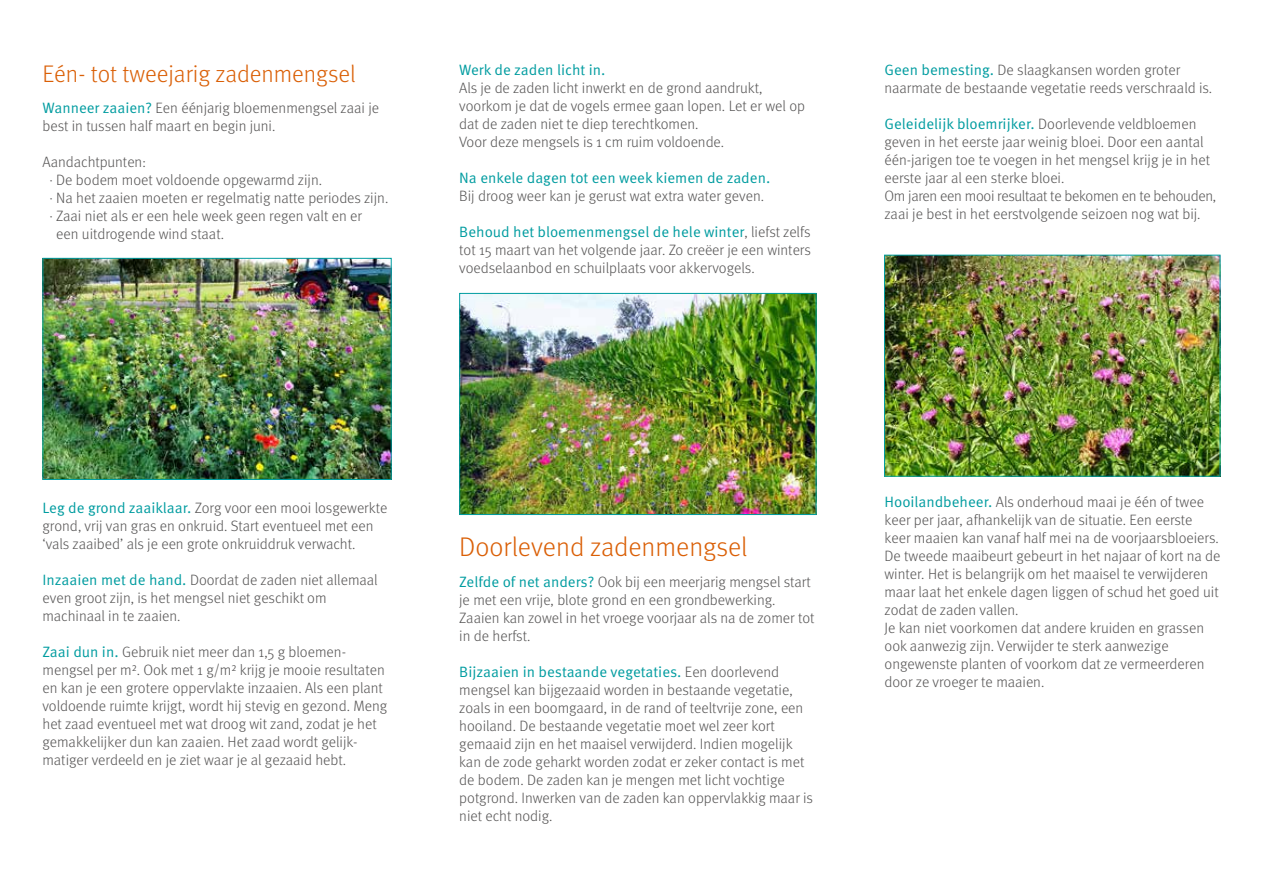
<style>
.page{position:relative;width:1263px;height:893px;background:#fff}
.page>*{position:absolute;margin:0;border:0;box-sizing:border-box;transform-origin:0 0}
.t1{font:300 27px "Meta Pro";color:#da5f06}
.t2{font:300 24px "Meta Pro";color:#da5f06}
.t3{font:300 15px/18px "Meta Pro";color:#555454}
.t4{font:15px "Meta Pro Norm";color:#009ca0}
.s1{font-family:"Meta Pro Norm";font-weight:400;color:#009ca0}
.s2{font-family:"Meta Pro";font-weight:300;color:#555454}
</style>
<div class="page">
<img style="left:45px;top:260px;width:345px;height:218px">
<div style="left:43px;top:258px;width:349px;height:222px;border:1px solid #009ca0"></div>
<img style="left:886px;top:257px;width:332px;height:218px">
<div style="left:884px;top:255px;width:336px;height:222px;border:1px solid #009ca0"></div>
<img style="left:461px;top:295px;width:353px;height:218px">
<div style="left:459px;top:293px;width:357px;height:222px;border:1px solid #009ca0"></div>
<h2 class="t2" style="left:43px;top:56px;width:315px">Eén- tot tweejarig zadenmengsel</h2>
<p class="t3" style="left:43px;top:98px;width:338px"><span class="s1">Wanneer zaaien?</span> Een éénjarig bloemenmengsel zaai je best in tussen half maart en begin juni.</p>
<p class="t3" style="left:43px;top:152px;width:105px">Aandachtpunten:</p>
<p class="t3" style="left:49px;top:170px;width:274px">· De bodem moet voldoende opgewarmd zijn.</p>
<p class="t3" style="left:49px;top:188px;width:340px">· Na het zaaien moeten er regelmatig natte periodes zijn.</p>
<p class="t3" style="left:49px;top:206px;width:314px">· Zaai niet als er een hele week geen regen valt en er</p>
<p class="t3" style="left:56px;top:224px;width:169px">een uitdrogende wind staat.</p>
<p class="t4" style="left:459px;top:59px;width:148px">Werk de zaden licht in.</p>
<p class="t3" style="left:459px;top:78px;width:347px">Als je de zaden licht inwerkt en de grond aandrukt, voorkom je dat de vogels ermee gaan lopen. Let er wel op dat de zaden niet te diep terechtkomen.<br>Voor deze mengsels is 1 cm ruim voldoende.</p>
<p class="t4" style="left:459px;top:167px;width:312px">Na enkele dagen tot een week kiemen de zaden.</p>
<p class="t3" style="left:459px;top:186px;width:306px">Bij droog weer kan je gerust wat extra water geven.</p>
<p class="t4" style="left:459px;top:221px;width:353px">Behoud het bloemenmengsel de hele winter<span class="s2">, liefst zelfs</span></p>
<p class="t3" style="left:459px;top:240px;width:353px">tot 15 maart van het volgende jaar. Zo creëer je een winters voedselaanbod en schuilplaats voor akkervogels.</p>
<p class="t3" style="left:884px;top:60px;width:329px"><span class="s1">Geen bemesting.</span> De slaagkansen worden groter naarmate de bestaande vegetatie reeds verschraald is.</p>
<p class="t4" style="left:884px;top:113px;width:313px">Geleidelijk bloemrijker. <span class="s2">Doorlevende veldbloemen</span></p>
<p class="t3" style="left:884px;top:132px;width:333px">geven in het eerste jaar weinig bloei. Door een aantal één-jarigen toe te voegen in het mengsel krijg je in het eerste jaar al een sterke bloei.<br>Om jaren een mooi resultaat te bekomen en te behouden, zaai je best in het eerstvolgende seizoen nog wat bij.</p>
<p class="t3" style="left:43px;top:498px;width:346px"><span class="s1">Leg de grond zaaiklaar.</span> Zorg voor een mooi losgewerkte grond, vrij van gras en onkruid. Start eventueel met een ‘vals zaaibed’ als je een grote onkruiddruk verwacht.</p>
<p class="t3" style="left:43px;top:570px;width:337px"><span class="s1">Inzaaien met de hand.</span> Doordat de zaden niet allemaal even groot zijn, is het mengsel niet geschikt om machinaal in te zaaien.</p>
<p class="t3" style="left:43px;top:642px;width:346px"><span class="s1">Zaai dun in.</span> Gebruik niet meer dan 1,5 g bloemen&shy;mengsel per m². Ook met 1 g/m² krijg je mooie resultaten en kan je een grotere oppervlakte inzaaien. Als een plant voldoende ruimte krijgt, wordt hij stevig en gezond. Meng het zaad eventueel met wat droog wit zand, zodat je het gemakkelijker dun kan zaaien. Het zaad wordt gelijk&shy;matiger verdeeld en je ziet waar je al gezaaid hebt.</p>
<h1 class="t1" style="left:459px;top:527px;width:290px">Doorlevend zadenmengsel</h1>
<p class="t3" style="left:459px;top:572px;width:357px"><span class="s1">Zelfde of net anders?</span> Ook bij een meerjarig mengsel start je met een vrije, blote grond en een grondbewerking.<br>Zaaien kan zowel in het vroege voorjaar als na de zomer tot in de herfst.</p>
<p class="t4" style="left:459px;top:660px;width:321px">Bijzaaien in bestaande vegetaties. <span class="s2">Een doorlevend</span></p>
<p class="t3" style="left:459px;top:680px;width:355px">mengsel kan bijgezaaid worden in bestaande vegetatie, zoals in een boomgaard, in de rand of teeltvrije zone, een hooiland. De bestaande vegetatie moet wel zeer kort gemaaid zijn en het maaisel verwijderd. Indien mogelijk kan de zode geharkt worden zodat er zeker contact is met de bodem. De zaden kan je mengen met licht vochtige potgrond. Inwerken van de zaden kan oppervlakkig maar is niet echt nodig.</p>
<p class="t3" style="left:884px;top:492px;width:337px"><span class="s1">Hooilandbeheer.</span> Als onderhoud maai je één of twee keer per jaar, afhankelijk van de situatie. Een eerste keer maaien kan vanaf half mei na de voorjaarsbloeiers.<br>De tweede maaibeurt gebeurt in het najaar of kort na de winter. Het is belangrijk om het maaisel te verwijderen maar laat het enkele dagen liggen of schud het goed uit zodat de zaden vallen.<br>Je kan niet voorkomen dat andere kruiden en grassen ook aanwezig zijn. Verwijder te sterk aanwezige ongewenste planten of voorkom dat ze vermeerderen door ze vroeger te maaien.</p>
</div>
